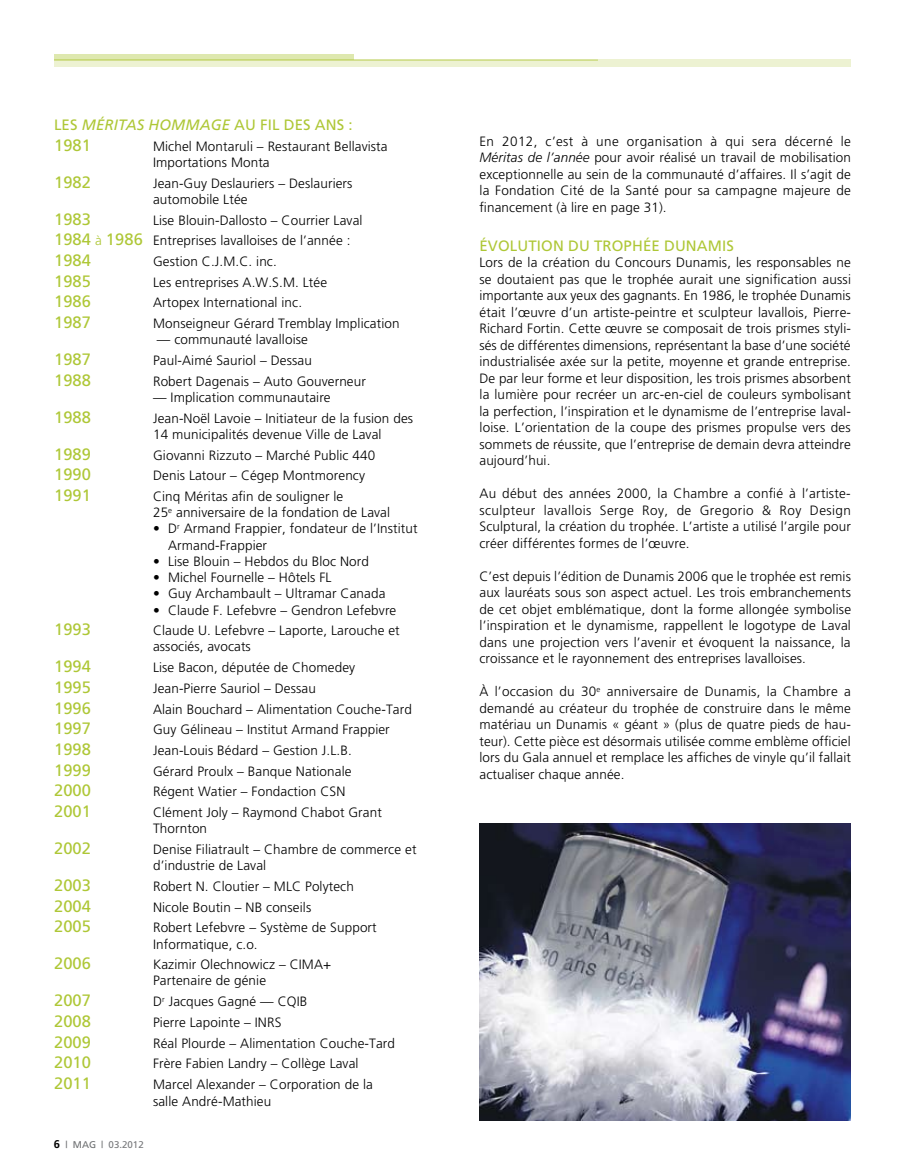
<style>
.page{position:relative;width:905px;height:1175px;background:#fff}
.page>*{position:absolute;margin:0;border:0;box-sizing:border-box;transform-origin:0 0}
.t1{font:16.5px "Frutiger";letter-spacing:.01em;color:#aec736}
.t2{font:15px "Frutiger";letter-spacing:.01em;color:#aec736}
.t3{font:300 13.5px/16.5px "Frutiger";letter-spacing:.01em;color:#000}
.t4{font:9.75px "Frutiger";color:#77787b}
.s1{font-style:italic}
.s2{font-weight:400;font-size:16.5px;color:#aec736}
.s3{color:#aec736}
.s4{font-weight:700;font-size:11.25px;color:#000}
.s5{color:#6d6f71}
</style>
<div class="page">
<div style="left:54px;top:59px;width:796px;height:8px;background:#edf2d2"></div>
<hr style="left:54px;top:59px;width:544px;height:2px;background:#aec736">
<div style="left:54px;top:54px;width:299px;height:6px;background:#dee8af"></div>
<img style="left:479px;top:824px;width:371px;height:296px">
<p class="t2" style="left:54px;top:116px;width:300px">LES <span class="s1">MÉRITAS HOMMAGE</span> AU FIL DES ANS :</p>
<p class="t1" style="left:54px;top:135px;width:39px">1981</p>
<p class="t3" style="left:153px;top:138px;width:236px">Michel Montaruli – Restaurant Bellavista<br>Importations Monta</p>
<p class="t1" style="left:54px;top:172px;width:39px">1982</p>
<p class="t3" style="left:153px;top:175px;width:201px">Jean-Guy Deslauriers – Deslauriers automobile Ltée</p>
<p class="t1" style="left:54px;top:209px;width:39px">1983</p>
<p class="t3" style="left:54px;top:210px;width:310px;line-height:20.7px;text-indent:99px">Lise Blouin-Dallosto – Courrier Laval<br><span class="s2">1984</span> <span class="s3">à</span> <span class="s2">1986</span> Entreprises lavalloises de l’année :</p>
<p class="t1" style="left:54px;top:251px;width:39px">1984</p>
<p class="t3" style="left:153px;top:253px;width:125px">Gestion C.J.M.C. inc.</p>
<p class="t1" style="left:54px;top:271px;width:39px">1985</p>
<p class="t3" style="left:153px;top:274px;width:176px">Les entreprises A.W.S.M. Ltée</p>
<p class="t1" style="left:54px;top:292px;width:39px">1986</p>
<p class="t3" style="left:153px;top:294px;width:150px">Artopex International inc.</p>
<p class="t1" style="left:54px;top:313px;width:39px">1987</p>
<p class="t3" style="left:153px;top:315px;width:248px">Monseigneur Gérard Tremblay Implication</p>
<p class="t3" style="left:157px;top:331px;width:152px">— communauté lavalloise</p>
<p class="t1" style="left:54px;top:350px;width:39px">1987</p>
<p class="t3" style="left:153px;top:352px;width:160px">Paul-Aimé Sauriol – Dessau</p>
<p class="t1" style="left:54px;top:370px;width:39px">1988</p>
<p class="t3" style="left:153px;top:373px;width:214px">Robert Dagenais – Auto Gouverneur</p>
<p class="t3" style="left:153px;top:389px;width:179px">— Implication communautaire</p>
<p class="t1" style="left:54px;top:407px;width:39px">1988</p>
<p class="t3" style="left:153px;top:410px;width:261px">Jean-Noël Lavoie – Initiateur de la fusion des<br>14 municipalités devenue Ville de Laval</p>
<p class="t1" style="left:54px;top:444px;width:39px">1989</p>
<p class="t3" style="left:153px;top:447px;width:224px">Giovanni Rizzuto – Marché Public 440</p>
<p class="t1" style="left:54px;top:465px;width:39px">1990</p>
<p class="t3" style="left:153px;top:467px;width:213px">Denis Latour – Cégep Montmorency</p>
<p class="t1" style="left:54px;top:485px;width:39px">1991</p>
<p class="t3" style="left:153px;top:488px;width:238px">Cinq Méritas afin de souligner le<br>25<sup>e</sup> anniversaire de la fondation de Laval</p>
<p class="t3" style="left:168px;top:520px;width:251px;text-indent:-15px">• D<sup>r</sup> Armand Frappier, fondateur de l’Institut<br>Armand-Frappier</p>
<p class="t3" style="left:153px;top:553px;width:217px">• Lise Blouin – Hebdos du Bloc Nord</p>
<p class="t3" style="left:153px;top:569px;width:180px">• Michel Fournelle – Hôtels FL</p>
<p class="t3" style="left:153px;top:585px;width:234px">• Guy Archambault – Ultramar Canada</p>
<p class="t3" style="left:153px;top:601px;width:245px">• Claude F. Lefebvre – Gendron Lefebvre</p>
<p class="t1" style="left:54px;top:620px;width:39px">1993</p>
<p class="t3" style="left:153px;top:622px;width:248px">Claude U. Lefebvre – Laporte, Larouche et associés, avocats</p>
<p class="t1" style="left:54px;top:656px;width:39px">1994</p>
<p class="t3" style="left:153px;top:659px;width:204px">Lise Bacon, députée de Chomedey</p>
<p class="t1" style="left:54px;top:677px;width:39px">1995</p>
<p class="t3" style="left:153px;top:680px;width:164px">Jean-Pierre Sauriol – Dessau</p>
<p class="t1" style="left:54px;top:698px;width:39px">1996</p>
<p class="t3" style="left:153px;top:700px;width:260px">Alain Bouchard – Alimentation Couche-Tard</p>
<p class="t1" style="left:54px;top:719px;width:39px">1997</p>
<p class="t3" style="left:153px;top:721px;width:238px">Guy Gélineau – Institut Armand Frappier</p>
<p class="t1" style="left:54px;top:739px;width:39px">1998</p>
<p class="t3" style="left:153px;top:742px;width:200px">Jean-Louis Bédard – Gestion J.L.B.</p>
<p class="t1" style="left:54px;top:760px;width:39px">1999</p>
<p class="t3" style="left:153px;top:762px;width:200px">Gérard Proulx – Banque Nationale</p>
<p class="t1" style="left:54px;top:781px;width:39px">2000</p>
<p class="t3" style="left:153px;top:783px;width:194px">Régent Watier – Fondaction CSN</p>
<p class="t1" style="left:54px;top:801px;width:39px">2001</p>
<p class="t3" style="left:153px;top:804px;width:230px">Clément Joly – Raymond Chabot Grant<br>Thornton</p>
<p class="t1" style="left:54px;top:838px;width:39px">2002</p>
<p class="t3" style="left:153px;top:841px;width:265px">Denise Filiatrault – Chambre de commerce et d’industrie de Laval</p>
<p class="t1" style="left:54px;top:875px;width:39px">2003</p>
<p class="t3" style="left:153px;top:878px;width:202px">Robert N. Cloutier – MLC Polytech</p>
<p class="t1" style="left:54px;top:896px;width:39px">2004</p>
<p class="t3" style="left:153px;top:898px;width:160px">Nicole Boutin – NB conseils</p>
<p class="t1" style="left:54px;top:917px;width:39px">2005</p>
<p class="t3" style="left:153px;top:919px;width:225px">Robert Lefebvre – Système de Support<br>Informatique, c.o.</p>
<p class="t1" style="left:54px;top:953px;width:39px">2006</p>
<p class="t3" style="left:153px;top:956px;width:180px">Kazimir Olechnowicz – CIMA+<br>Partenaire de génie</p>
<p class="t1" style="left:54px;top:990px;width:39px">2007</p>
<p class="t3" style="left:153px;top:993px;width:156px">D<sup>r</sup> Jacques Gagné — CQIB</p>
<p class="t1" style="left:54px;top:1011px;width:39px">2008</p>
<p class="t3" style="left:153px;top:1014px;width:130px">Pierre Lapointe – INRS</p>
<p class="t1" style="left:54px;top:1032px;width:39px">2009</p>
<p class="t3" style="left:153px;top:1034px;width:243px">Réal Plourde – Alimentation Couche-Tard</p>
<p class="t1" style="left:54px;top:1052px;width:39px">2010</p>
<p class="t3" style="left:153px;top:1055px;width:207px">Frère Fabien Landry – Collège Laval</p>
<p class="t1" style="left:54px;top:1073px;width:39px">2011</p>
<p class="t3" style="left:153px;top:1076px;width:221px">Marcel Alexander – Corporation de la salle André-Mathieu</p>
<p class="t4" style="left:54px;top:1138px;width:92px"><span class="s4">6</span> <span class="s5">| MAG |</span> 03.2012</p>
<p class="t3" style="left:479px;top:133px;width:373px;text-align:justify">En 2012, c’est à une organisation à qui sera décerné le <span class="s1">Méritas de l’année</span> pour avoir réalisé un travail de mobilisation exceptionnelle au sein de la communauté d’affaires. Il s’agit de la Fondation Cité de la Santé pour sa campagne majeure de financement (à lire en page 31).</p>
<p class="t2" style="left:479px;top:236px;width:256px">ÉVOLUTION DU TROPHÉE DUNAM IS</p>
<p class="t3" style="left:479px;top:254px;width:373px;text-align:justify">Lors de la création du Concours Dunamis, les responsables ne se doutaient pas que le trophée aurait une signification aussi importante aux yeux des gagnants. En 1986, le trophée Dunamis était l’œuvre d’un artiste-peintre et sculpteur lavallois, Pierre-Richard Fortin. Cette œuvre se composait de trois prismes styli&shy;sés de différentes dimensions, représentant la base d’une société industrialisée axée sur la petite, moyenne et grande entreprise.<br>De par leur forme et leur disposition, les trois prismes absorbent la lumière pour recréer un arc-en-ciel de couleurs symbolisant la perfection, l’inspiration et le dynamisme de l’entreprise laval&shy;loise. L’orientation de la coupe des prismes propulse vers des sommets de réussite, que l’entreprise de demain devra atteindre aujourd’hui.</p>
<p class="t3" style="left:479px;top:485px;width:373px;text-align:justify">Au début des années 2000, la Chambre a confié à l’artiste&shy;sculpteur lavallois Serge Roy, de Gregorio &amp; Roy Design Sculptural, la création du trophée. L’artiste a utilisé l’argile pour créer différentes formes de l’œuvre.</p>
<p class="t3" style="left:479px;top:567px;width:373px;text-align:justify">C’est depuis l’édition de Dunamis 2006 que le trophée est remis aux lauréats sous son aspect actuel. Les trois embranchements de cet objet emblématique, dont la forme allongée symbolise l’inspiration et le dynamisme, rappellent le logotype de Laval dans une projection vers l’avenir et évoquent la naissance, la croissance et le rayonnement des entreprises lavalloises.</p>
<p class="t3" style="left:479px;top:683px;width:373px;text-align:justify">À l’occasion du 30<sup>e</sup> anniversaire de Dunamis, la Chambre a demandé au créateur du trophée de construire dans le même matériau un Dunamis « géant » (plus de quatre pieds de hau&shy;teur). Cette pièce est désormais utilisée comme emblème officiel lors du Gala annuel et remplace les affiches de vinyle qu’il fallait actualiser chaque année.</p>
</div>
